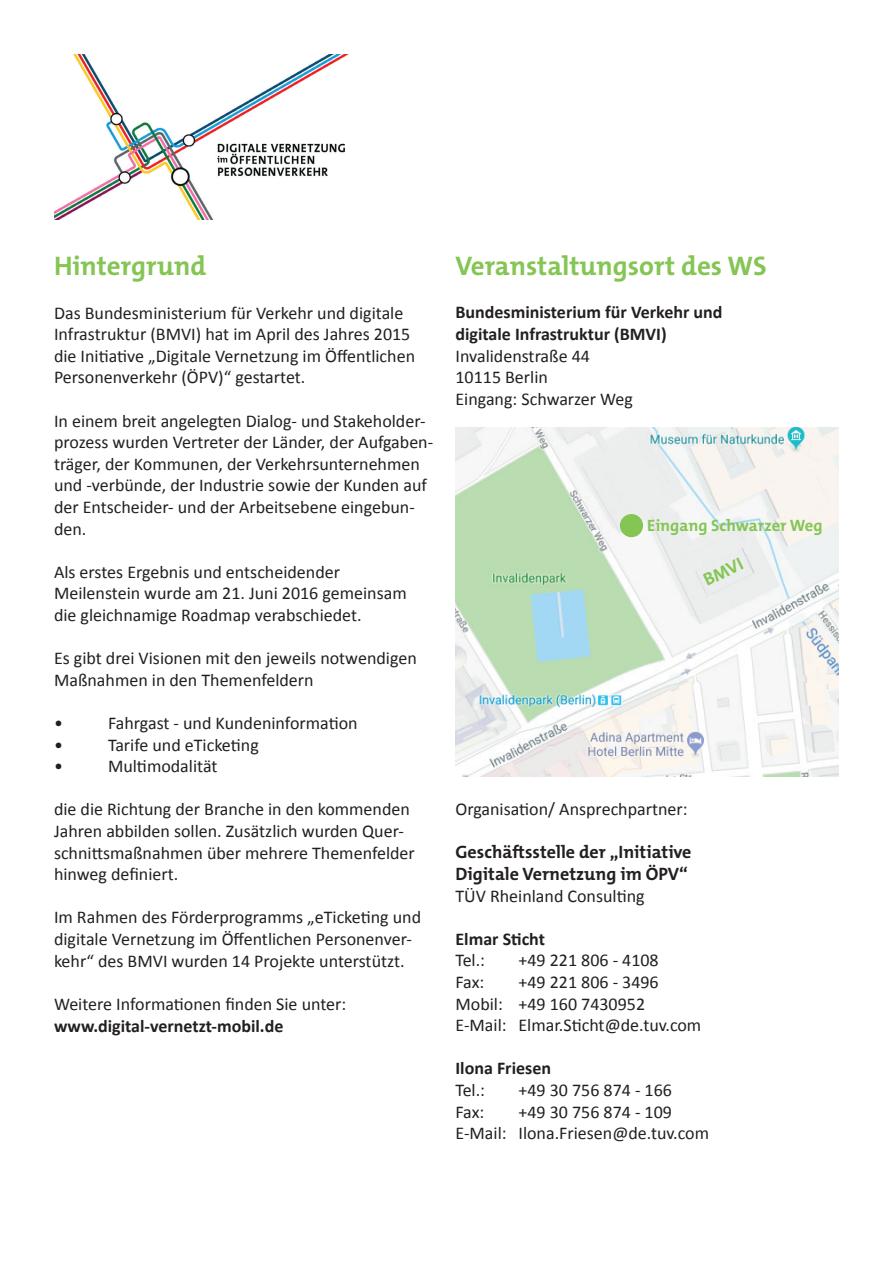
<style>
.page{position:relative;width:893px;height:1263px;background:#fff}
.page>*{position:absolute;margin:0;border:0;box-sizing:border-box;transform-origin:0 0}
.t1{font:700 27px "The Mix B W7";color:#84c554}
.t2{font:18px/21.6px "Calibri";color:#231f20}
.t3{font:700 18px/21.6px "Calibri";color:#231f20}
.t4{font:700 18px/21.6px "The Mix B W7";color:#231f20}
.t5{font:700 18px "The Mix B W7";color:#84c554}
.t6{font:700 16.5px "The Mix B W7";color:#84c554}
</style>
<div class="page">
<img style="left:54px;top:54px;width:295px;height:165px">
<img style="left:455px;top:427px;width:384px;height:349px">
<div style="left:620px;top:514px;width:23px;height:23px;background:#84c554;border-radius:50%"></div>
<h1 class="t1" style="left:54px;top:249px;width:154px">Hintergrund</h1>
<p class="t2" style="left:54px;top:302px;width:363px">Das Bundesministerium für Verkehr und digitale Infrastruktur (BMVI) hat im April des Jahres 2015 die Initiative „Digitale Vernetzung im Öffentlichen Personenverkehr (ÖPV)“ gestartet.</p>
<p class="t2" style="left:54px;top:410px;width:381px">In einem breit angelegten Dialog- und Stakeholder&shy;prozess wurden Vertreter der Länder, der Aufgaben&shy;träger, der Kommunen, der Verkehrsunternehmen und -verbünde, der Industrie sowie der Kunden auf der Entscheider- und der Arbeitsebene eingebun&shy;den.</p>
<p class="t2" style="left:54px;top:561px;width:354px">Als erstes Ergebnis und entscheidender<br>Meilenstein wurde am 21. Juni 2016 gemeinsam die gleichnamige Roadmap verabschiedet.</p>
<p class="t2" style="left:54px;top:647px;width:364px">Es gibt drei Visionen mit den jeweils notwendigen<br>Maßnahmen in den Themenfeldern</p>
<p class="t2" style="left:54px;top:712px;width:10px">•</p>
<p class="t2" style="left:108px;top:712px;width:251px">Fahrgast - und Kundeninformation</p>
<p class="t2" style="left:54px;top:734px;width:10px">•</p>
<p class="t2" style="left:108px;top:734px;width:152px">Tarife und eTicketing</p>
<p class="t2" style="left:54px;top:755px;width:10px">•</p>
<p class="t2" style="left:108px;top:755px;width:111px">Multimodalität</p>
<p class="t2" style="left:54px;top:799px;width:362px">die die Richtung der Branche in den kommenden Jahren abbilden sollen. Zusätzlich wurden Quer&shy;schnittsmaßnahmen über mehrere Themenfelder hinweg definiert.</p>
<p class="t2" style="left:54px;top:907px;width:369px">Im Rahmen des Förderprogramms „eTicketing und digitale Vernetzung im Öffentlichen Personenver&shy;kehr“ des BMVI wurden 14 Projekte unterstützt.</p>
<p class="t2" style="left:54px;top:993px;width:294px">Weitere Informationen finden Sie unter:</p>
<p class="t3" style="left:54px;top:1015px;width:231px">www.digital-vernetzt-mobil.de</p>
<h1 class="t1" style="left:455px;top:249px;width:313px">Veranstaltungsort des WS</h1>
<p class="t3" style="left:455px;top:302px;width:269px">Bundesministerium für Verkehr und digitale Infrastruktur (BMVI)</p>
<p class="t2" style="left:455px;top:345px;width:179px">Invalidenstraße 44<br>10115 Berlin<br>Eingang: Schwarzer Weg</p>
<p class="t6" style="left:647px;top:515px;width:177px">Eingang Schwarzer Weg</p>
<p class="t5" style="left:699px;top:570px;width:44px;rotate:-26deg">BMVI</p>
<p class="t2" style="left:455px;top:798px;width:234px">Organisation/ Ansprechpartner:</p>
<p class="t4" style="left:455px;top:841px;width:237px">Geschäftsstelle der „Initiative<br>Digitale Vernetzung im ÖPV“</p>
<p class="t2" style="left:455px;top:885px;width:191px">TÜV Rheinland Consulting</p>
<p class="t3" style="left:455px;top:928px;width:91px">Elmar Sticht</p>
<p class="t2" style="left:455px;top:949px;width:31px">Tel.:</p>
<p class="t2" style="left:518px;top:949px;width:142px">+49 221 806 - 4108</p>
<p class="t2" style="left:455px;top:971px;width:30px">Fax:</p>
<p class="t2" style="left:455px;top:971px;width:247px;text-indent:63px">+49 221 806 - 3496<br>Mobil: +49 160 7430952<br>E-Mail: Elmar.Sticht@de.tuv.com</p>
<p class="t3" style="left:455px;top:1057px;width:97px">Ilona Friesen</p>
<p class="t2" style="left:455px;top:1079px;width:31px">Tel.:</p>
<p class="t2" style="left:518px;top:1079px;width:155px">+49 30 756 874 - 166</p>
<p class="t2" style="left:455px;top:1101px;width:30px">Fax:</p>
<p class="t2" style="left:455px;top:1101px;width:255px;text-indent:63px">+49 30 756 874 - 109<br>E-Mail: Ilona.Friesen@de.tuv.com</p>
</div>
